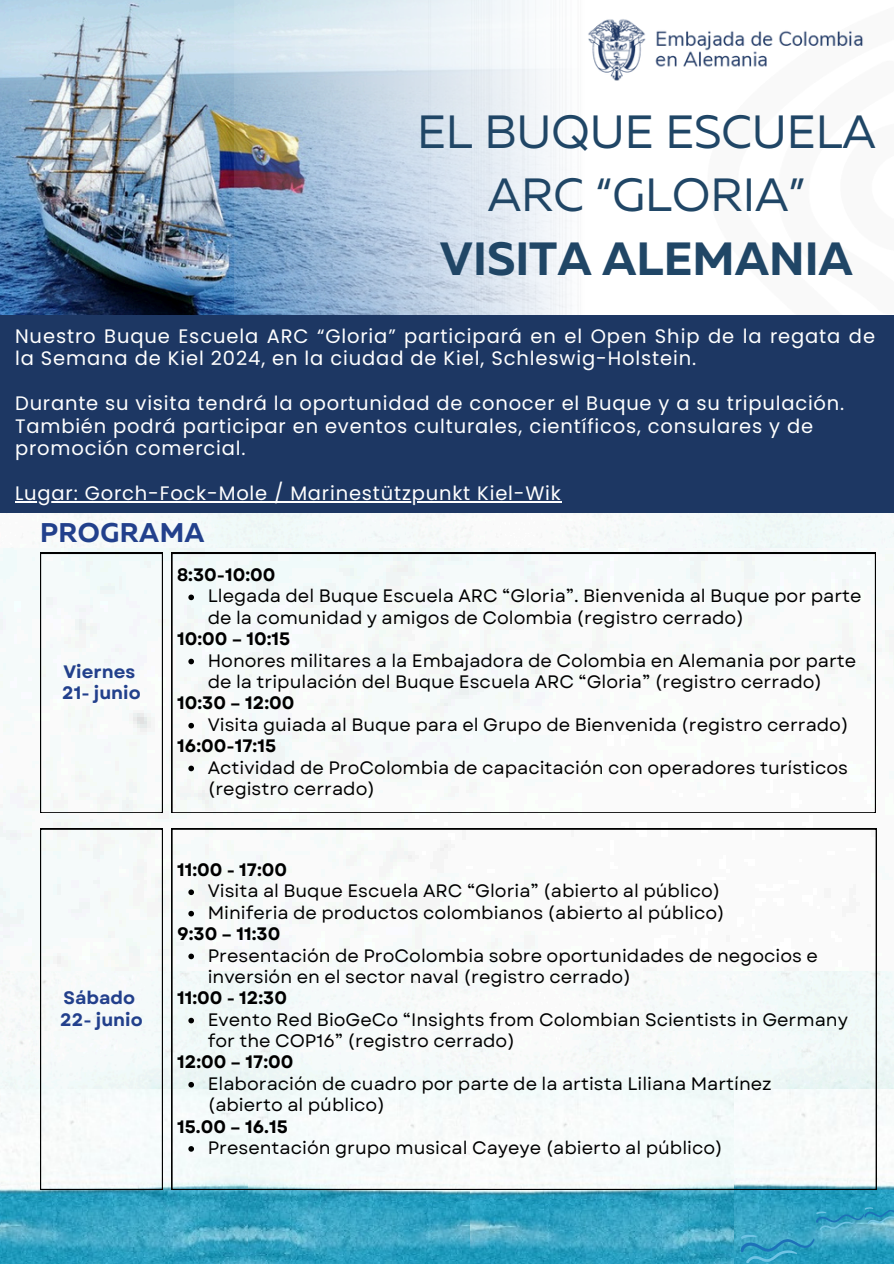
<style>
.page{position:relative;width:894px;height:1264px;background:#fff}
.page>*{position:absolute;margin:0;border:0;box-sizing:border-box;transform-origin:0 0}
.t1{font:46.5px/63px "Muller";color:#204666;text-align:center}
.t2{font:700 27px "Muller";letter-spacing:.015em;color:#22408c}
.t3{font:19.5px/22.5px "Poppins";letter-spacing:.04em;color:#fff}
.t4{font:18px/21.3px "Garet";color:#000}
.t5{font:700 18px "Garet";color:#000}
.t6{font:700 18px/21.3px "Garet";color:#22408c}
.s1{font-weight:700}
</style>
<div class="page">
<img style="left:248px;top:1189px;width:222px;height:74px">
<img style="left:470px;top:1189px;width:264px;height:74px">
<img style="left:0;top:1088px;width:248px;height:175px">
<img style="left:734px;top:1088px;width:159px;height:175px">
<img style="left:0;top:1030px;width:893px;height:58px">
<div style="left:0;top:970px;width:893px;height:60px;background:#f5fafa"></div>
<img style="left:0;top:547px;width:893px;height:423px">
<svg style="left:740px;top:1207px;width:153px;height:56px"></svg>
<img style="left:0;top:0;width:234px;height:316px">
<img style="left:234px;top:0;width:427px;height:316px">
<img style="left:585px;top:14px;width:278px;height:71px">
<div style="left:0;top:316px;width:893px;height:197px;background:#1d3763"></div>
<hr style="left:15px;top:501px;width:546px;height:1px;background:#fff">
<div style="left:40px;top:553px;width:123px;height:260px;background:#f5fafa"></div>
<div style="left:171px;top:553px;width:704px;height:260px;background:#f5fafa"></div>
<svg style="left:188px;top:594px;width:6px;height:6px"></svg>
<svg style="left:188px;top:658px;width:6px;height:6px"></svg>
<svg style="left:188px;top:723px;width:6px;height:5px"></svg>
<svg style="left:188px;top:765px;width:6px;height:6px"></svg>
<div style="left:40px;top:828px;width:123px;height:361px;background:#f5fafa"></div>
<svg style="left:171px;top:828px;width:705px;height:361px"></svg>
<svg style="left:188px;top:889px;width:6px;height:6px"></svg>
<svg style="left:188px;top:910px;width:6px;height:6px"></svg>
<svg style="left:188px;top:953px;width:6px;height:6px"></svg>
<svg style="left:188px;top:1017px;width:6px;height:6px"></svg>
<svg style="left:188px;top:1081px;width:6px;height:6px"></svg>
<svg style="left:188px;top:1146px;width:6px;height:5px"></svg>
<h3 class="t1" style="left:417px;top:104px;width:460px">EL BUQUE ESCUELA<br>ARC “GLORIA”<br><span class="s1">VISITA ALEMANIA</span></h3>
<h3 class="t3" style="left:15px;top:325px;width:861px">Nuestro Buque Escuela ARC “Gloria” participará en el Open Ship de la regata de la Semana de Kiel 2024, en la ciudad de Kiel, Schleswig-Holstein.</h3>
<p class="t3" style="left:15px;top:392px;width:830px">Durante su visita tendrá la oportunidad de conocer el Buque y a su tripulación.<br>También podrá participar en eventos culturales, científicos, consulares y de promoción comercial.</p>
<h3 class="t3" style="left:15px;top:482px;width:547px">Lugar: Gorch-Fock-Mole / Marinestützpunkt Kiel-Wik</h3>
<p class="t2" style="left:40px;top:521px;width:166px">PROGRAMA</p>
<p class="t6" style="left:62px;top:661px;width:80px">Viernes<br>21- junio</p>
<p class="t6" style="left:60px;top:987px;width:84px">Sábado<br>22- junio</p>
<p class="t5" style="left:177px;top:562px;width:100px">8:30-10:00</p>
<p class="t4" style="left:208px;top:585px;width:655px">Llegada del Buque Escuela ARC “Gloria”. Bienvenida al Buque por parte de la comunidad y amigos de Colombia (registro cerrado)</p>
<p class="t5" style="left:177px;top:626px;width:115px">10:00 – 10:15</p>
<h3 class="t4" style="left:208px;top:649px;width:650px">Honores militares a la Embajadora de Colombia en Alemania por parte de la tripulación del Buque Escuela ARC “Gloria” (registro cerrado)</h3>
<h3 class="t5" style="left:177px;top:690px;width:119px">10:30 – 12:00</h3>
<p class="t4" style="left:208px;top:714px;width:642px">Visita guiada al Buque para el Grupo de Bienvenida (registro cerrado)</p>
<p class="t5" style="left:177px;top:733px;width:100px">16:00-17:15</p>
<h3 class="t4" style="left:208px;top:756px;width:641px">Actividad de ProColombia de capacitación con operadores turísticos (registro cerrado)</h3>
<h3 class="t5" style="left:177px;top:856px;width:111px">11:00 - 17:00</h3>
<p class="t4" style="left:208px;top:880px;width:514px">Visita al Buque Escuela ARC “Gloria” (abierto al público)</p>
<h3 class="t4" style="left:208px;top:901px;width:518px">Miniferia de productos colombianos (abierto al público)</h3>
<p class="t5" style="left:177px;top:920px;width:105px">9:30 – 11:30</p>
<h3 class="t4" style="left:208px;top:944px;width:611px">Presentación de ProColombia sobre oportunidades de negocios e inversión en el sector naval (registro cerrado)</h3>
<p class="t5" style="left:177px;top:985px;width:111px">11:00 - 12:30</p>
<p class="t4" style="left:208px;top:1008px;width:641px">Evento Red BioGeCo “Insights from Colombian Scientists in Germany for the COP16” (registro cerrado)</p>
<p class="t5" style="left:177px;top:1049px;width:118px">12:00 – 17:00</p>
<p class="t4" style="left:208px;top:1072px;width:565px">Elaboración de cuadro por parte de la artista Liliana Martínez (abierto al público)</p>
<p class="t5" style="left:177px;top:1113px;width:112px">15.00 – 16.15</p>
<p class="t4" style="left:208px;top:1137px;width:516px">Presentación grupo musical Cayeye (abierto al público)</p>
</div>
